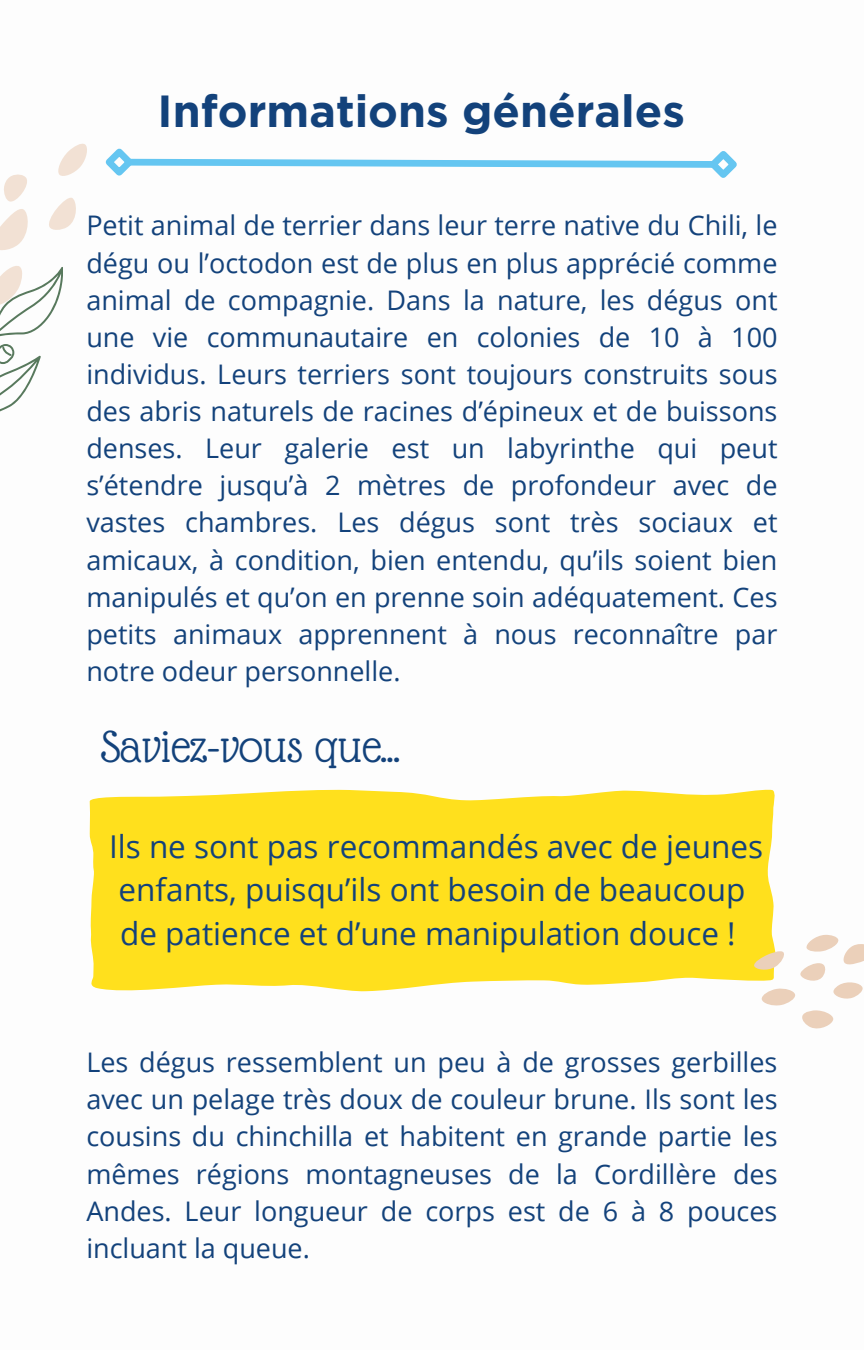
<style>
.page{position:relative;width:864px;height:1350px;background:#fff}
.page>*{position:absolute;margin:0;border:0;box-sizing:border-box;transform-origin:0 0}
.t1{font:48.6px "Glass Antiqua";color:#13427b}
.t2{font:700 45px "Gotham";color:#13427b}
.t3{font:31.5px/43.9px "Open Sans";color:#13427b;text-align:center}
.t4{font:27px/37.1px "Open Sans";color:#13427b;text-align:justify}
</style>
<div class="page">
<svg style="left:89px;top:789px;width:686px;height:203px;background:#fee12c"></svg>
<svg style="left:750px;top:924px;width:114px;height:105px"></svg>
<svg style="left:0;top:143px;width:737px;height:269px"></svg>
<p class="t2" style="left:158px;top:84px;width:529px">Informations générales</p>
<h1 class="t4" style="left:86px;top:206px;width:693px">Petit animal de terrier dans leur terre native du Chili, le dégu ou l’octodon est de plus en plus apprécié comme animal de compagnie. Dans la nature, les dégus ont une vie communautaire en colonies de 10 à 100 individus. Leurs terriers sont toujours construits sous des abris naturels de racines d’épineux et de buissons denses. Leur galerie est un labyrinthe qui peut s’étendre jusqu’à 2 mètres de profondeur avec de vastes chambres. Les dégus sont très sociaux et amicaux, à condition, bien entendu, qu’ils soient bien manipulés et qu’on en prenne soin adéquatement. Ces petits animaux apprennent à nous reconnaître par notre odeur personnelle.</h1>
<p class="t1" style="left:101px;top:722px;width:301px">Saviez-vous que...</p>
<p class="t3" style="left:109px;top:823px;width:656px">Ils ne sont pas recommandés avec de jeunes enfants, puisqu’ils ont besoin de beaucoup de patience et d’une manipulation douce !</p>
<h2 class="t4" style="left:86px;top:1043px;width:693px">Les dégus ressemblent un peu à de grosses gerbilles avec un pelage très doux de couleur brune. Ils sont les cousins du chinchilla et habitent en grande partie les mêmes régions montagneuses de la Cordillère des Andes. Leur longueur de corps est de 6 à 8 pouces incluant la queue.</h2>
</div>
